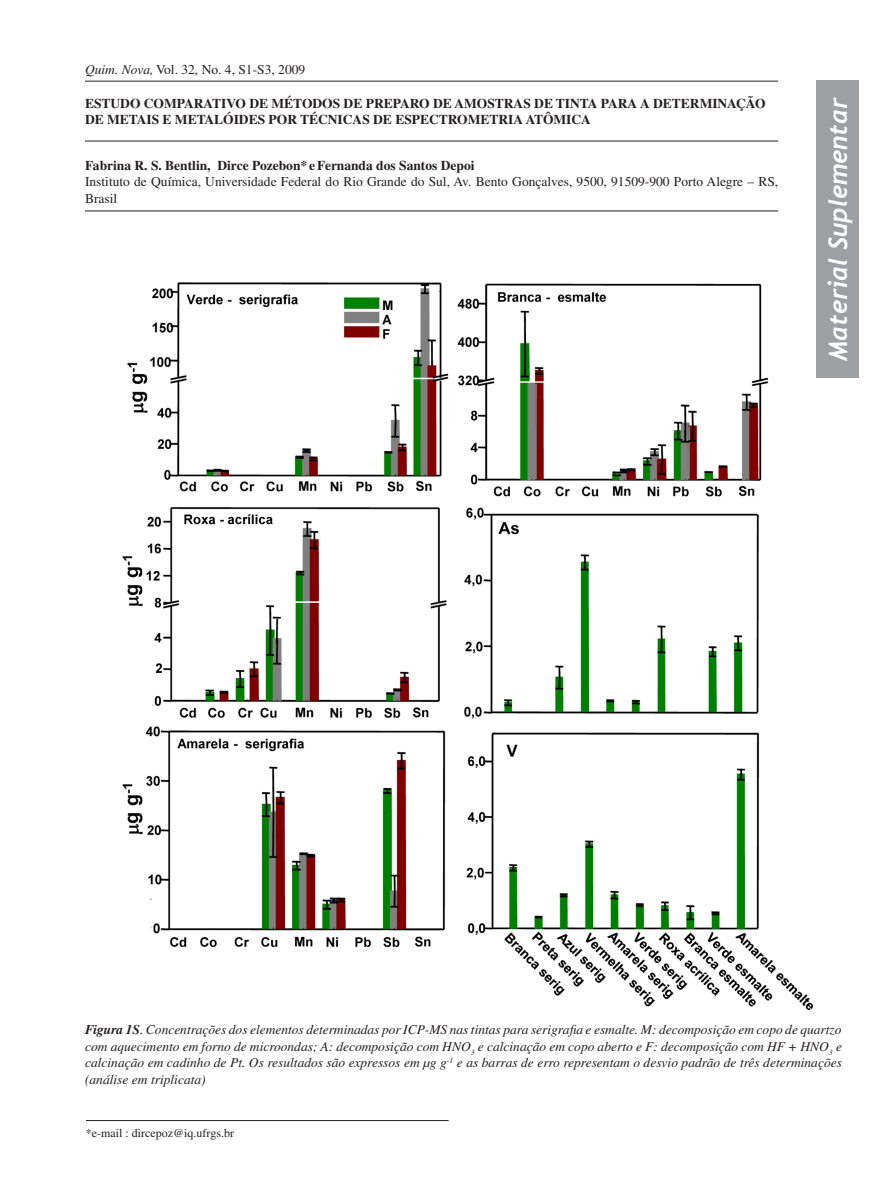
<style>
.page{position:relative;width:893px;height:1191px;background:#fff}
.page>*{position:absolute;margin:0;border:0;box-sizing:border-box;transform-origin:0 0}
.Bibliografia{font:italic 700 25.5px "Trebuchet";color:#fff}
.Figura{font:italic 13.5px/16.5px "Times";color:#231f20;text-align:justify}
.Recebido{font:13.5px/16.5px "Times";color:#231f20}
.Título{font:700 13.5px/16.5px "Times";color:#231f20}
.Autores{font:700 13.5px "Times";color:#231f20}
.Rodapé{font:12px "Times";color:#231f20}
.s1{font-style:italic}
.s2{font-weight:700}
</style>
<div class="page">
<div style="left:816px;top:81px;width:43px;height:297px;background:#9d9fa2"></div>
<hr style="left:86px;top:1120px;width:363px;height:1px;background:#231f20">
<img style="left:122px;top:282px;width:691px;height:727px">
<hr style="left:85px;top:81px;width:693px;height:1px;background:#231f20">
<hr style="left:85px;top:141px;width:693px;height:1px;background:#231f20">
<hr style="left:85px;top:210px;width:693px;height:1px;background:#231f20">
<p class="Recebido" style="left:85px;top:61px;width:222px"><span class="s1">Quim. Nova,</span> Vol. 32, No. 4, S1-S3, 2009</p>
<p class="Título" style="left:85px;top:95px;width:682px">ESTUDO COMPARATIVO DE MÉTODOS DE PREPARO DE AMOSTRAS DE TINTA PARA A DETERMINAÇÃO<br>DE METAIS E METALÓIDES POR TÉCNICAS DE ESPECTROMETRIA ATÔMICA</p>
<p class="Autores" style="left:85px;top:157px;width:391px">FABRINA R. S. BENTLIN, DIRCE POZEBON* EFERNANDA DOS SANTOS DEPOI</p>
<p class="Recebido" style="left:85px;top:173px;width:695px">Instituto de Química, Universidade Federal do Rio Grande do Sul, Av. Bento Gonçalves, 9500, 91509-900 Porto Alegre – RS,<br>Brasil</p>
<p class="Bibliografia" style="left:822px;top:361px;width:265px;rotate:-90deg">Material Suplementar</p>
<p class="Figura" style="left:85px;top:1021px;width:758px"><span class="s2">Figura 1S</span>. Concentrações dos elementos determinadas por ICP-MS nas tintas para serigrafia e esmalte. M: decomposição em copo de quartzo com aquecimento em forno de microondas; A: decomposição com HNO<sub>3</sub> e calcinação em copo aberto e F: decomposição com HF + HNO<sub>3</sub> e calcinação em cadinho de Pt. Os resultados são expressos em μg g<sup>-1</sup> e as barras de erro representam o desvio padrão de três determinações (análise em triplicata)</p>
<p class="Rodapé" style="left:86px;top:1126px;width:150px">*e-mail : dircepoz@iq.ufrgs.br</p>
</div>
